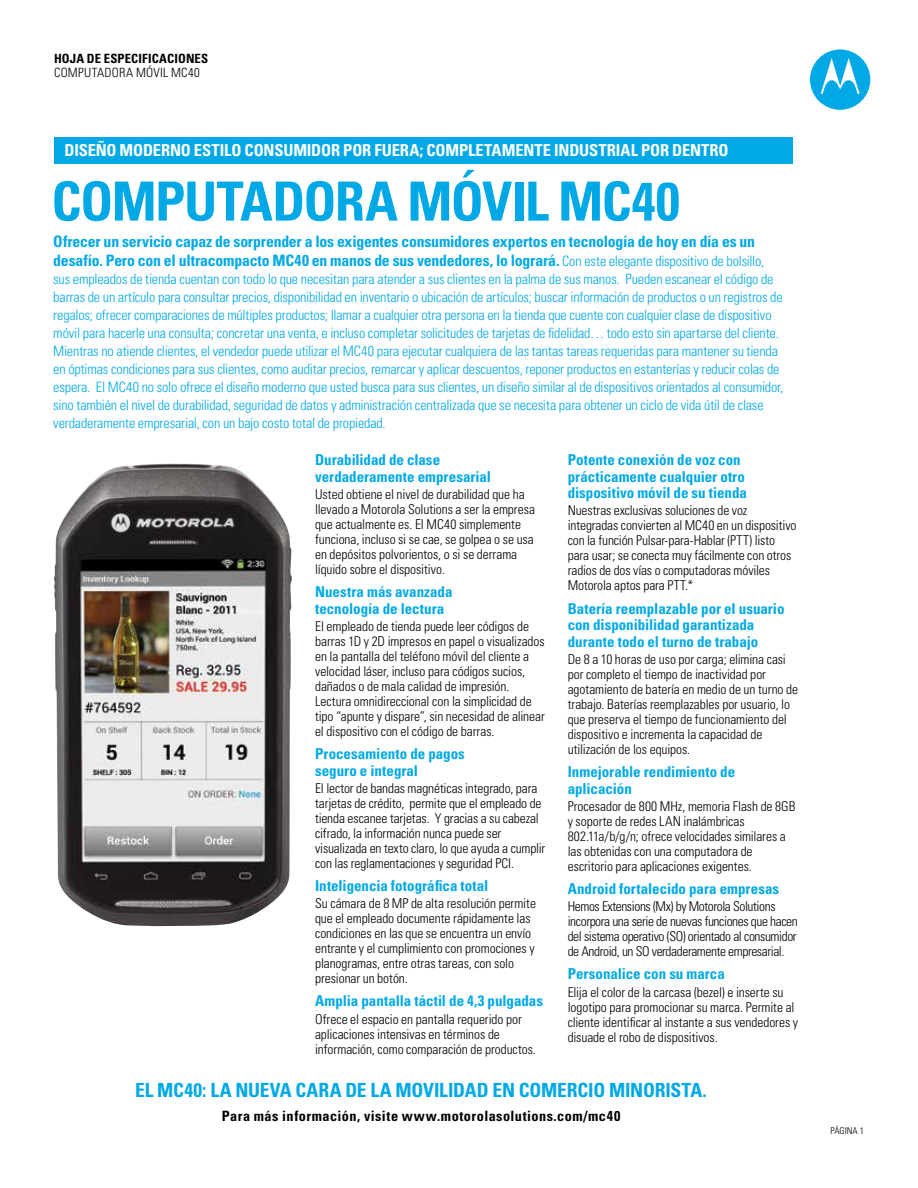
<style>
.page{position:relative;width:918px;height:1188px;background:#fff}
.page>*{position:absolute;margin:0;border:0;box-sizing:border-box;transform-origin:0 0}
.t1{font:700 condensed 54px "Univers LT Std";letter-spacing:-.025em;color:#00a9e5}
.t2{font:700 condensed 19.5px "Univers LT Std";letter-spacing:-.01em;color:#00a9e5}
.t3{font:700 condensed 16.5px "Univers LT Std";letter-spacing:-.01em;color:#fff}
.t4{font:700 condensed 15.75px/18.8px "Univers LT Std";letter-spacing:-.015em;color:#00a9e5}
.t5{font:700 condensed 15px/16.5px "Univers LT Std";color:#00a9e5}
.t6{font:300 condensed 14.25px/18px "Univers LT Std";letter-spacing:-.015em;color:#00a9e5}
.t7{font:700 condensed 14.25px "Univers LT Std";letter-spacing:.035em;color:#000}
.t8{font:300 condensed 13.5px/15px "Univers LT Std";letter-spacing:-.005em;color:#000}
.t9{font:300 condensed 13.5px/15px "Univers LT Std";letter-spacing:-.03em;color:#000}
.t10{font:700 condensed 12.75px "Univers LT Std";letter-spacing:.01em;color:#000}
.t11{font:300 condensed 12.75px "Univers LT Std";letter-spacing:.02em;color:#000}
.t12{font:300 condensed 9.3px "Univers LT Std";color:#000}
.s1{font-weight:300;font-size:14.25px}
</style>
<div class="page">
<div style="left:810px;top:50px;width:60px;height:60px;background:#00a9e5;border-radius:50%"></div>
<svg style="left:821px;top:58px;width:39px;height:36px"></svg>
<div style="left:54px;top:137px;width:738px;height:27px;background:#00a9e5"></div>
<img style="left:54px;top:464px;width:238px;height:462px">
<p class="t10" style="left:54px;top:51px;width:156px">HOJA DE ESPECIFICACIONES</p>
<p class="t11" style="left:54px;top:65px;width:147px">COMPUTADORA MÓVIL MC40</p>
<p class="t3" style="left:65px;top:140px;width:666px">DISEÑO MODERNO ESTILO CONSUMIDOR POR FUERA; COMPLETAMENTE INDUSTRIAL POR DENTRO</p>
<h1 class="t1" style="left:51px;top:168px;width:630px">COMPUTADORA MÓVIL MC40</h1>
<p class="t4" style="left:53px;top:232px;width:712px">Ofrecer un servicio capaz de sorprender a los exigentes consumidores expertos en tecnología de hoy en día es un desafío. Pero con el ultracompacto MC40 en manos de sus vendedores, lo logrará. <span class="s1">Con este elegante dispositivo de bolsillo,</span></p>
<p class="t6" style="left:53px;top:270px;width:732px">sus empleados de tienda cuentan con todo lo que necesitan para atender a sus clientes en la palma de sus manos. Pueden escanear el código de barras de un artículo para consultar precios, disponibilidad en inventario o ubicación de artículos; buscar información de productos o un registros de regalos; ofrecer comparaciones de múltiples productos; llamar a cualquier otra persona en la tienda que cuente con cualquier clase de dispositivo móvil para hacerle una consulta; concretar una venta, e incluso completar solicitudes de tarjetas de fidelidad… todo esto sin apartarse del cliente.<br>Mientras no atiende clientes, el vendedor puede utilizar el MC40 para ejecutar cualquiera de las tantas tareas requeridas para mantener su tienda en óptimas condiciones para sus clientes, como auditar precios, remarcar y aplicar descuentos, reponer productos en estanterías y reducir colas de espera. El MC40 no solo ofrece el diseño moderno que usted busca para sus clientes, un diseño similar al de dispositivos orientados al consumidor, sino también el nivel de durabilidad, seguridad de datos y administración centralizada que se necesita para obtener un ciclo de vida útil de clase verdaderamente empresarial, con un bajo costo total de propiedad.</p>
<p class="t5" style="left:315px;top:452px;width:178px">Durabilidad de clase verdaderamente empresarial</p>
<p class="t8" style="left:315px;top:487px;width:221px">Usted obtiene el nivel de durabilidad que ha llevado a Motorola Solutions a ser la empresa que actualmente es. El MC40 simplemente funciona, incluso si se cae, se golpea o se usa en depósitos polvorientos, o si se derrama líquido sobre el dispositivo.</p>
<p class="t5" style="left:315px;top:584px;width:139px">Nuestra más avanzada tecnología de lectura</p>
<p class="t8" style="left:315px;top:619px;width:231px">El empleado de tienda puede leer códigos de barras 1D y 2D impresos en papel o visualizados en la pantalla del teléfono móvil del cliente a velocidad láser, incluso para códigos sucios, dañados o de mala calidad de impresión.<br>Lectura omnidireccional con la simplicidad de tipo “apunte y dispare”, sin necesidad de alinear el dispositivo con el código de barras.</p>
<p class="t5" style="left:315px;top:745px;width:151px">Procesamiento de pagos seguro e integral</p>
<p class="t8" style="left:315px;top:780px;width:232px">El lector de bandas magnéticas integrado, para tarjetas de crédito, permite que el empleado de tienda escanee tarjetas. Y gracias a su cabezal cifrado, la información nunca puede ser visualizada en texto claro, lo que ayuda a cumplir con las reglamentaciones y seguridad PCI.</p>
<p class="t5" style="left:315px;top:877px;width:175px">Inteligencia fotográfica total</p>
<p class="t8" style="left:315px;top:896px;width:222px">Su cámara de 8 MP de alta resolución permite que el empleado documente rápidamente las condiciones en las que se encuentra un envío entrante y el cumplimiento con promociones y planogramas, entre otras tareas, con solo presionar un botón.</p>
<p class="t5" style="left:315px;top:993px;width:229px">Amplia pantalla táctil de 4,3 pulgadas</p>
<p class="t8" style="left:315px;top:1011px;width:222px">Ofrece el espacio en pantalla requerido por aplicaciones intensivas en términos de información, como comparación de productos.</p>
<h2 class="t2" style="left:135px;top:1078px;width:573px">EL MC40: LA NUEVA CARA DE LA MOVILIDAD EN COMERCIO MINORISTA.</h2>
<p class="t7" style="left:222px;top:1107px;width:400px">Para más información, visite www.motorolasolutions.com/mc40</p>
<p class="t5" style="left:568px;top:452px;width:181px">Potente conexión de voz con prácticamente cualquier otro dispositivo móvil de su tienda</p>
<p class="t8" style="left:568px;top:503px;width:230px">Nuestras exclusivas soluciones de voz integradas convierten al MC40 en un dispositivo con la función Pulsar-para-Hablar (PTT) listo para usar; se conecta muy fácilmente con otros radios de dos vías o computadoras móviles Motorola aptos para PTT.*</p>
<p class="t5" style="left:568px;top:600px;width:218px">Batería reemplazable por el usuario con disponibilidad garantizada durante todo el turno de trabajo</p>
<p class="t8" style="left:568px;top:652px;width:232px">De 8 a 10 horas de uso por carga; elimina casi por completo el tiempo de inactividad por agotamiento de batería en medio de un turno de trabajo. Baterías reemplazables por usuario, lo que preserva el tiempo de funcionamiento del dispositivo e incrementa la capacidad de utilización de los equipos.</p>
<p class="t5" style="left:568px;top:763px;width:169px">Inmejorable rendimiento de aplicación</p>
<p class="t8" style="left:568px;top:798px;width:229px">Procesador de 800 MHz, memoria Flash de 8GB y soporte de redes LAN inalámbricas 802.11a/b/g/n; ofrece velocidades similares a las obtenidas con una computadora de escritorio para aplicaciones exigentes.</p>
<p class="t5" style="left:568px;top:880px;width:213px">Android fortalecido para empresas</p>
<p class="t9" style="left:568px;top:899px;width:232px">Hemos Extensions (Mx) by Motorola Solutions incorpora una serie de nuevas funciones que hacen del sistema operativo (SO) orientado al consumidor de Android, un SO verdaderamente empresarial.</p>
<p class="t5" style="left:568px;top:966px;width:159px">Personalice con su marca</p>
<p class="t8" style="left:568px;top:984px;width:232px">Elija el color de la carcasa (bezel) e inserte su logotipo para promocionar su marca. Permite al cliente identificar al instante a sus vendedores y disuade el robo de dispositivos.</p>
<p class="t12" style="left:831px;top:1125px;width:35px">PÁGINA 1</p>
</div>
